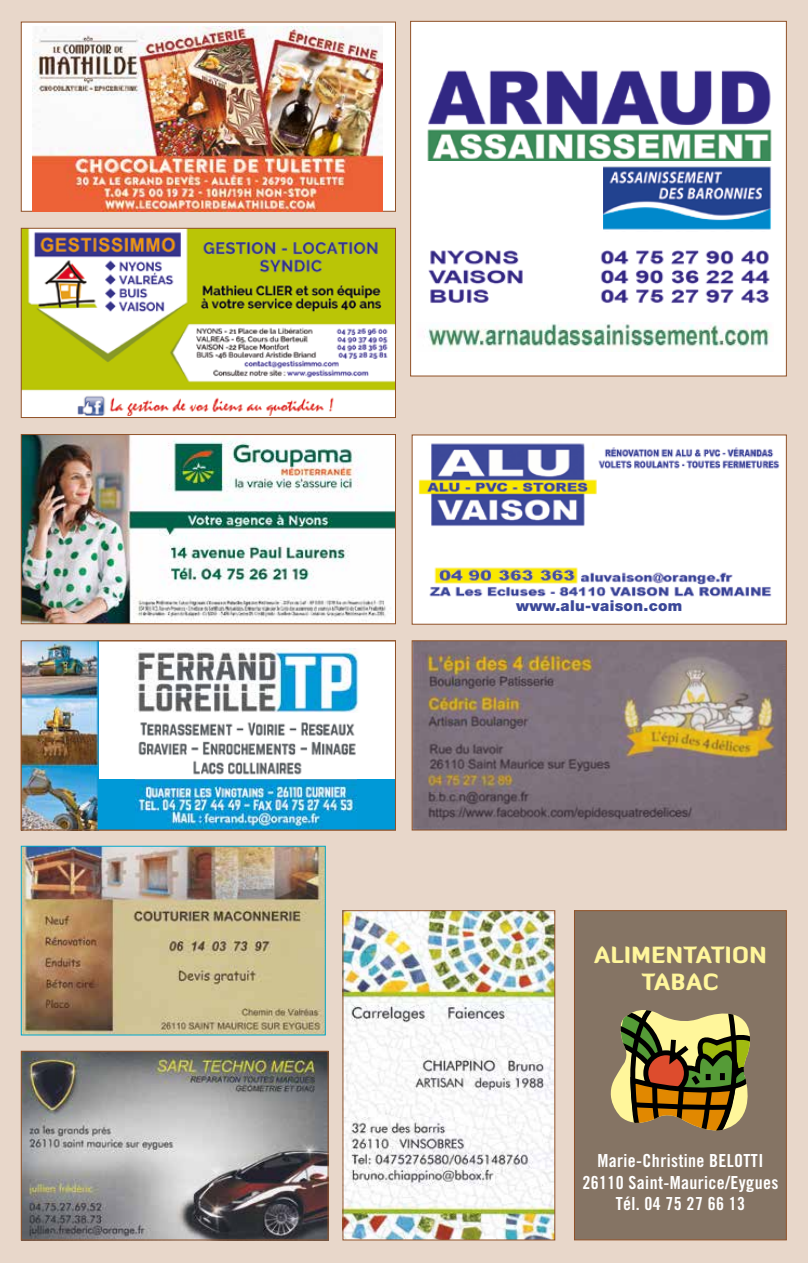
<style>
.page{position:relative;width:808px;height:1263px;background:#e8d7ca}
.page>*{position:absolute;margin:0;border:0;box-sizing:border-box;transform-origin:0 0}
.t1{font:900 22.5px/27px "Diavlo";letter-spacing:.02em;color:#fff69b;text-align:center}
.t2{font:18px/21.6px "Trade Gothic Bold Cond Twenty";letter-spacing:.02em;color:#fff;text-align:center}
.t3{font:900 15px "Helvetica Neue LT Std";letter-spacing:.02em;color:#3b4898}
</style>
<div class="page">
<div style="left:574px;top:910px;width:213px;height:330px;background:#857464;border:1px solid #905127"></div>
<svg style="left:610px;top:1010px;width:140px;height:121px"></svg>
<div style="left:410px;top:21px;width:377px;height:355px;background:#fff;border:1px solid #905127"></div>
<img style="left:427px;top:70px;width:345px;height:91px">
<img style="left:603px;top:166px;width:168px;height:64px">
<img style="left:428px;top:250px;width:342px;height:53px">
<img style="left:424px;top:322px;width:346px;height:29px">
<div style="left:21px;top:22px;width:375px;height:190px;background:#fff;border:1px solid #905127"></div>
<img style="left:23px;top:230px;width:371px;height:185px">
<div style="left:21px;top:228px;width:375px;height:190px;border:1px solid #905127"></div>
<img style="left:23px;top:436px;width:371px;height:186px">
<div style="left:21px;top:434px;width:375px;height:190px;border:1px solid #905127"></div>
<img style="left:23px;top:1053px;width:303px;height:185px">
<div style="left:21px;top:1051px;width:307px;height:189px;border:1px solid #905127"></div>
<img style="left:23px;top:848px;width:301px;height:185px">
<div style="left:21px;top:846px;width:305px;height:189px;border:1px solid #00a8ca"></div>
<div style="left:412px;top:435px;width:375px;height:190px;background:#fff;border:1px solid #905127"></div>
<img style="left:345px;top:912px;width:208px;height:326px">
<div style="left:343px;top:910px;width:212px;height:330px;border:1px solid #905127"></div>
<img style="left:32px;top:27px;width:350px;height:185px">
<div style="left:21px;top:640px;width:375px;height:190px;background:#fff"></div>
<img style="left:135px;top:649px;width:224px;height:63px">
<img style="left:138px;top:722px;width:218px;height:53px">
<img style="left:414px;top:642px;width:371px;height:186px">
<div style="left:412px;top:640px;width:375px;height:190px;border:1px solid #905127"></div>
<img style="left:418px;top:443px;width:179px;height:83px">
<img style="left:429px;top:572px;width:343px;height:25px">
<img style="left:429px;top:567px;width:151px;height:18px">
<img style="left:595px;top:445px;width:185px;height:28px">
<img style="left:23px;top:642px;width:76px;height:186px">
<div style="left:99px;top:779px;width:297px;height:51px;background:#0099d7"></div>
<img style="left:135px;top:779px;width:221px;height:49px">
<div style="left:21px;top:640px;width:375px;height:190px;border:1px solid #905127"></div>
<p class="t3" style="left:516px;top:597px;width:168px">www.alu-vaison.com</p>
<p class="t1" style="left:594px;top:941px;width:174px">ALIMENTATION<br>TABAC</p>
<p class="t2" style="left:582px;top:1150px;width:197px">Marie-Christine BELOTTI<br>26110 Saint-Maurice/Eygues<br>Tél. 04 75 27 66 13</p>
</div>
